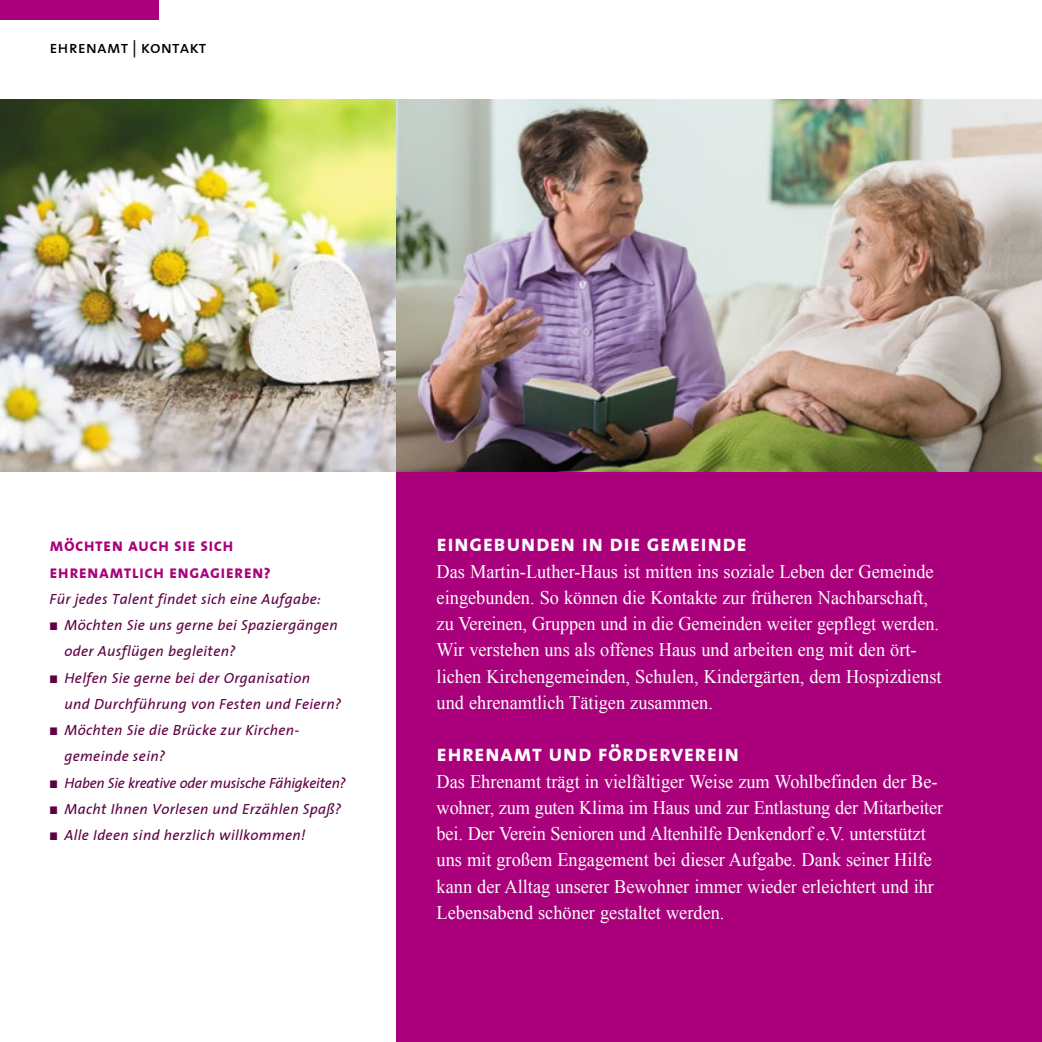
<style>
.page{position:relative;width:1042px;height:1042px;background:#fff}
.page>*{position:absolute;margin:0;border:0;box-sizing:border-box;transform-origin:0 0}
.t1{font:23.62px "The Sans Bold Caps";letter-spacing:.02em;color:#fff;scale:.95 1}
.t2{font:19.25px/26.2px "Times New Roman";color:#fff;scale:.95 1}
.t3{font:18.38px/26.2px "The Sans Bold Caps";letter-spacing:.02em;color:#aa007c;scale:.95 1}
.t4{font:17.5px "The Sans Caps";color:#000}
.t5{font:italic 14.88px/26.2px "The Sans";letter-spacing:.02em;color:#5e0044}
</style>
<div class="page">
<div style="left:0;top:0;width:159px;height:20px;background:#aa007c"></div>
<div style="left:397px;top:450px;width:645px;height:592px;background:#aa007c"></div>
<img style="left:0;top:99px;width:1042px;height:372px">
<svg style="left:1009px;top:310px;width:33px;height:162px;background:#9f9488"></svg>
<p class="t4" style="left:50px;top:32px;width:158px">ehrenamt | kontakt</p>
<p class="t3" style="left:50px;top:531px;width:234px">möchten auch sie sich ehrenamtlich engagieren?</p>
<p class="t5" style="left:64px;top:585px;width:283px;text-indent:-15px">Für jedes Talent findet sich eine Aufgabe:<br>Möchten Sie uns gerne bei Spaziergängen oder Ausflügen begleiten?<br>Helfen Sie gerne bei der Organisation<br>und Durchführung von Festen und Feiern?<br>Möchten Sie die Brücke zur Kirchen&shy;gemeinde sein?<br>Haben Sie kreative oder musische Fähigkeiten?<br>Macht Ihnen Vorlesen und Erzählen Spaß?<br>Alle Ideen sind herzlich willkommen!</p>
<p class="t1" style="left:437px;top:523px;width:328px">eingebunden in die gemeinde</p>
<p class="t2" style="left:437px;top:558px;width:533px">Das Martin-Luther-Haus ist mitten ins soziale Leben der Gemeinde eingebunden. So können die Kontakte zur früheren Nachbarschaft, zu Vereinen, Gruppen und in die Gemeinden weiter gepflegt werden.<br>Wir verstehen uns als offenes Haus und arbeiten eng mit den ört&shy;lichen Kirchengemeinden, Schulen, Kindergärten, dem Hospizdienst und ehrenamtlich Tätigen zusammen.</p>
<p class="t1" style="left:437px;top:733px;width:320px">ehrenamt und förderverein</p>
<p class="t2" style="left:437px;top:768px;width:535px">Das Ehrenamt trägt in vielfältiger Weise zum Wohlbefinden der Be&shy;wohner, zum guten Klima im Haus und zur Entlastung der Mitarbeiter bei. Der Verein Senioren und Altenhilfe Denkendorf e.V. unterstützt uns mit großem Engagement bei dieser Aufgabe. Dank seiner Hilfe kann der Alltag unserer Bewohner immer wieder erleichtert und ihr Lebensabend schöner gestaltet werden.</p>
</div>
